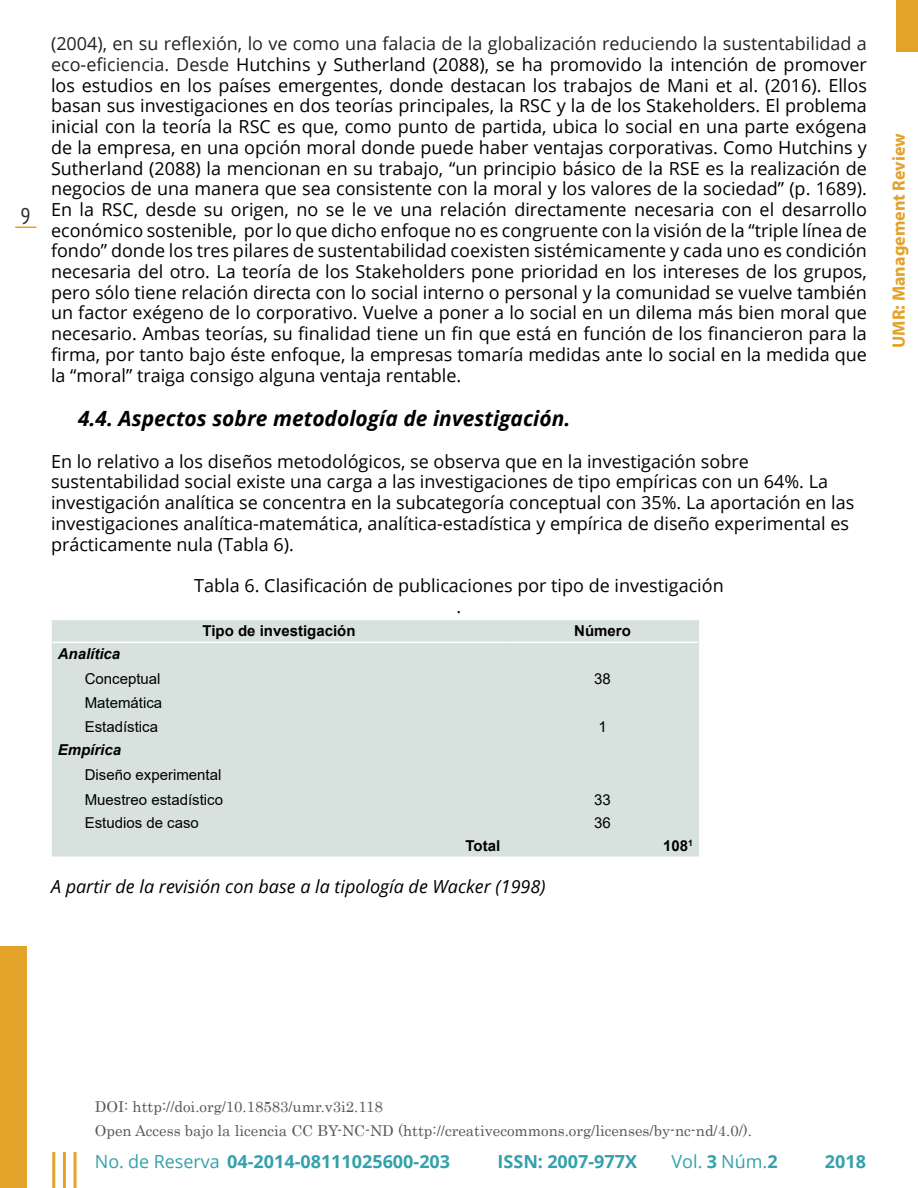
<style>
.page{position:relative;width:918px;height:1188px;background:#fff}
.page>*{position:absolute;margin:0;border:0;box-sizing:border-box;transform-origin:0 0}
.t1{font:condensed 22.5px "PT Sans";color:#2e2d2c}
.t2{font:italic 700 21px "Open Sans";color:#000}
.t3{font:18px/20.7px "Open Sans";color:#000;text-align:justify}
.t4{font:700 18px "Open Sans";color:#33a1aa}
.t5{font:italic 18px "Open Sans";color:#000}
.t6{font:700 18px "Myriad Pro";color:#e3a229}
.t7{font:18px "Open Sans";color:#33a1aa}
.t8{font:15px/23.9px "Century";color:#575756}
.t9{font:15px/24px "Arial";color:#000}
.t10{font:700 15px "Arial";color:#000}
.t11{font:italic 700 15px "Arial";color:#000}
.s1{color:#222}
.s2{font-weight:400}
.s3{font-weight:700}
</style>
<div class="page">
<svg style="left:15px;top:227px;width:21px;height:1px"></svg>
<hr style="left:52px;top:1152px;width:3px;height:36px;background:#e3a229">
<hr style="left:63px;top:1152px;width:3px;height:36px;background:#e3a229">
<hr style="left:74px;top:1152px;width:3px;height:36px;background:#e3a229">
<div style="left:896px;top:0;width:22px;height:52px;background:#e3a229"></div>
<div style="left:0;top:946px;width:27px;height:242px;background:#e3a229"></div>
<div style="left:52px;top:620px;width:647px;height:237px;background:#d7e1de"></div>
<hr style="left:53px;top:642px;width:453px;height:1px;background:#fff">
<hr style="left:506px;top:642px;width:192px;height:1px;background:#fff">
<p class="t1" style="left:20px;top:201px;width:12px">9</p>
<p class="t3" style="left:51px;top:33px;width:817px"><span class="s1">(2004), en su reflexión, lo ve como una falacia de la globalización reduciendo la sustentabilidad a eco-eficiencia. Desde</span> Hutchins y Sutherland (2088), se ha promovido la intención de promover los estudios en los países emergentes, donde destacan los trabajos de Mani et al. (2016). Ellos basan sus investigaciones en dos teorías principales, la RSC y la de los Stakeholders. El problema inicial con la teoría la RSC es que, como punto de partida, ubica lo social en una parte exógena de la empresa, en una opción moral donde puede haber ventajas corporativas. Como Hutchins y Sutherland (2088) la mencionan en su trabajo, “un principio básico de la RSE es la realización de negocios de una manera que sea consistente con la moral y los valores de la sociedad” (p. 1689).<br>En la RSC, desde su origen, no se le ve una relación directamente necesaria con el desarrollo económico sostenible, por lo que dicho enfoque no es congruente con la visión de la “triple línea de fondo” donde los tres pilares de sustentabilidad coexisten sistémicamente y cada uno es condición necesaria del otro. La teoría de los Stakeholders pone prioridad en los intereses de los grupos, pero sólo tiene relación directa con lo social interno o personal y la comunidad se vuelve también un factor exégeno de lo corporativo. Vuelve a poner a lo social en un dilema más bien moral que necesario. Ambas teorías, su finalidad tiene un fin que está en función de los financieron para la firma, por tanto bajo éste enfoque, la empresas tomaría medidas ante lo social en la medida que la “moral” traiga consigo alguna ventaja rentable.</p>
<p class="t2" style="left:78px;top:404px;width:494px">4.4. Aspectos sobre metodología de investigación.</p>
<p class="t3" style="left:51px;top:450px;width:805px;text-align:left">En lo relativo a los diseños metodológicos, se observa que en la investigación sobre sustentabilidad social existe una carga a las investigaciones de tipo empíricas con un 64%. La investigación analítica se concentra en la subcategoría conceptual con 35%. La aportación en las investigaciones analítica-matemática, analítica-estadística y empírica de diseño experimental es prácticamente nula (Tabla 6).</p>
<p class="t3" style="left:194px;top:575px;width:531px;text-align:center">Tabla 6. Clasificación de publicaciones por tipo de investigación .</p>
<p class="t10" style="left:202px;top:621px;width:155px">Tipo de investigación</p>
<p class="t10" style="left:574px;top:621px;width:58px">Número</p>
<p class="t11" style="left:58px;top:644px;width:64px">Analítica</p>
<p class="t9" style="left:85px;top:667px;width:77px">Conceptual</p>
<p class="t9" style="left:594px;top:667px;width:18px">38</p>
<p class="t9" style="left:85px;top:691px;width:79px">Matemática<br>Estadística</p>
<p class="t9" style="left:598px;top:715px;width:10px">1</p>
<p class="t11" style="left:58px;top:740px;width:65px">Empírica</p>
<p class="t9" style="left:85px;top:762px;width:140px;line-height:25px">Diseño experimental<br>Muestreo estadístico</p>
<p class="t9" style="left:594px;top:788px;width:18px">33</p>
<p class="t9" style="left:85px;top:811px;width:116px">Estudios de caso</p>
<p class="t9" style="left:594px;top:811px;width:18px">36</p>
<p class="t10" style="left:465px;top:835px;width:36px">Total</p>
<p class="t10" style="left:663px;top:835px;width:31px">108<sup>1</sup></p>
<p class="t5" style="left:51px;top:875px;width:496px">A partir de la revisión con base a la tipología de Wacker (1998)</p>
<p class="t6" style="left:887px;top:348px;width:216px;rotate:-90deg">UMR: Management Review</p>
<p class="t8" style="left:95px;top:1094px;width:659px">DOI: http://doi.org/10.18583/umr.v3i2.118<br>Open Access bajo la licencia CC BY-NC-ND (http://creativecommons.org/licenses/by-nc-nd/4.0/).</p>
<p class="t4" style="left:95px;top:1148px;width:357px"><span class="s2">No. de Reserva</span> 04-2014-08111025600-203</p>
<p class="t4" style="left:498px;top:1148px;width:141px">ISSN: 2007-977X</p>
<p class="t7" style="left:672px;top:1149px;width:108px">Vol. <span class="s3">3</span> Núm.<span class="s3">2</span></p>
<p class="t4" style="left:825px;top:1148px;width:43px">2018</p>
</div>
